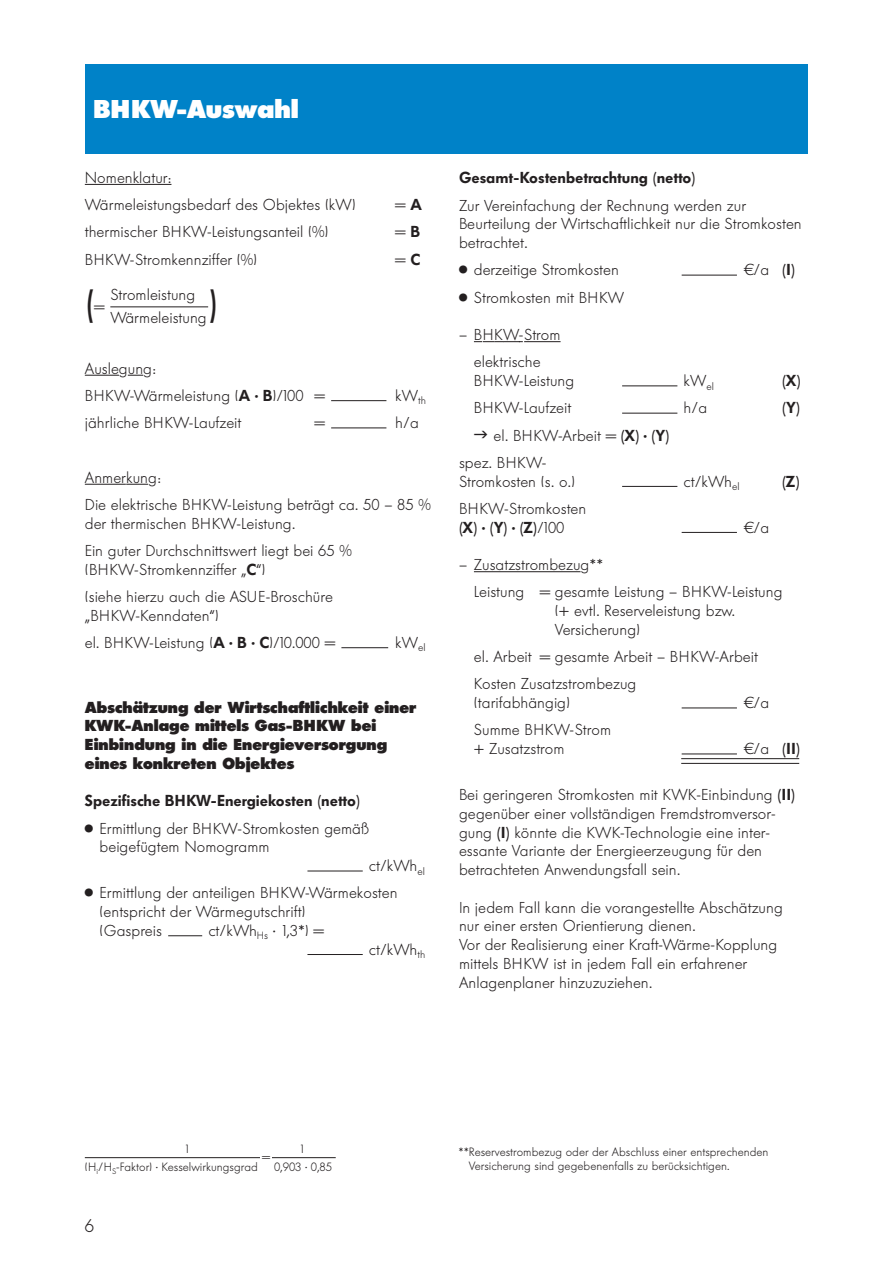
<style>
.page{position:relative;width:893px;height:1263px;background:#fff}
.page>*{position:absolute;margin:0;border:0;box-sizing:border-box;transform-origin:0 0}
.t1{font:300 48px "Futura BQ";color:#231f20}
.t2{font:800 25.5px "Futura BQ";color:#fff}
.t3{font:300 18px "Futura BQ";color:#231f20}
.t4{font:300 15.75px/18.8px "Futura BQ";color:#231f20}
.t5{font:600 15.75px/27.3px "Futura BQ";color:#231f20}
.t6{font:800 15.75px/18.8px "Futura BQ";color:#231f20}
.t7{font:300 12px/13.5px "Futura BQ";color:#231f20}
.s1{font-weight:600}
.s2{font-family:"Berthold Pi BQ";font-weight:400}
.s3{font-weight:300}
.s4{font-family:"Euro Signs IIBQ";font-weight:400}
</style>
<div class="page">
<hr style="left:85px;top:184px;width:86px;height:1px;background:#231f20">
<hr style="left:85px;top:375px;width:34px;height:1px;background:#231f20">
<svg style="left:128px;top:375px;width:15px;height:1px"></svg>
<hr style="left:85px;top:484px;width:41px;height:1px;background:#231f20">
<svg style="left:126px;top:484px;width:22px;height:1px"></svg>
<svg style="left:474px;top:341px;width:49px;height:1px"></svg>
<hr style="left:524px;top:341px;width:37px;height:1px;background:#231f20">
<hr style="left:474px;top:571px;width:107px;height:1px;background:#231f20">
<hr style="left:681px;top:763px;width:118px;height:1px;background:#231f20">
<hr style="left:681px;top:758px;width:118px;height:1px;background:#231f20">
<hr style="left:682px;top:754px;width:55px;height:1px;background:#231f20">
<hr style="left:682px;top:708px;width:55px;height:1px;background:#231f20">
<hr style="left:682px;top:532px;width:55px;height:1px;background:#231f20">
<hr style="left:622px;top:486px;width:55px;height:1px;background:#231f20">
<hr style="left:622px;top:413px;width:55px;height:1px;background:#231f20">
<hr style="left:622px;top:386px;width:55px;height:1px;background:#231f20">
<hr style="left:682px;top:275px;width:55px;height:1px;background:#231f20">
<hr style="left:307px;top:954px;width:56px;height:1px;background:#231f20">
<hr style="left:168px;top:935px;width:34px;height:1px;background:#231f20">
<hr style="left:307px;top:871px;width:56px;height:1px;background:#231f20">
<hr style="left:341px;top:647px;width:47px;height:1px;background:#231f20">
<hr style="left:331px;top:428px;width:55px;height:1px;background:#231f20">
<hr style="left:331px;top:400px;width:55px;height:1px;background:#231f20">
<div style="left:85px;top:64px;width:723px;height:90px;background:#0082c8"></div>
<hr style="left:85px;top:1157px;width:251px;height:1px;background:#231f20">
<div style="left:260px;top:1150px;width:12px;height:18px;background:#fff"></div>
<hr style="left:110px;top:307px;width:98px;height:1px;background:#231f20">
<h2 class="t2" style="left:93px;top:99px;width:207px">BHKW-Auswahl</h2>
<p class="t4" style="left:85px;top:165px;width:273px;line-height:27.3px">Nomenklatur:<br>Wärmeleistungsbedarf des Objektes (kW)</p>
<p class="t4" style="left:395px;top:196px;width:28px">= <span class="s1">A</span></p>
<p class="t4" style="left:85px;top:224px;width:245px">thermischer BHKW-Leistungsanteil (%)</p>
<p class="t4" style="left:395px;top:224px;width:27px">= <span class="s1">B</span></p>
<p class="t4" style="left:85px;top:251px;width:174px">BHKW-Stromkennziffer (%)</p>
<p class="t4" style="left:395px;top:251px;width:27px">= <span class="s1">C</span></p>
<p class="t4" style="left:110px;top:287px;width:86px">Stromleistung</p>
<h1 class="t1" style="left:85px;top:287px;width:13px">(</h1>
<h1 class="t1" style="left:207px;top:287px;width:13px">)</h1>
<p class="t4" style="left:94px;top:298px;width:12px">=</p>
<p class="t4" style="left:110px;top:310px;width:98px">Wärmeleistung</p>
<p class="t4" style="left:85px;top:356px;width:242px;line-height:27.3px">Auslegung:<br>BHKW-Wärmeleistung (<span class="s1">A · B</span>)/100 =</p>
<p class="t4" style="left:395px;top:387px;width:32px">kW<sub>th</sub></p>
<p class="t4" style="left:85px;top:414px;width:158px">jährliche BHKW-Laufzeit</p>
<p class="t4" style="left:314px;top:414px;width:12px">=</p>
<p class="t4" style="left:395px;top:414px;width:25px">h/a</p>
<p class="t4" style="left:85px;top:465px;width:347px;line-height:27.3px">Anmerkung:<br>Die elektrische BHKW-Leistung beträgt ca. 50 – 85 %</p>
<p class="t4" style="left:85px;top:511px;width:269px;line-height:27.3px">der thermischen BHKW-Leistung.<br>Ein guter Durchschnittswert liegt bei 65 %</p>
<p class="t4" style="left:85px;top:557px;width:250px;line-height:27.3px">(BHKW-Stromkennziffer „<span class="s1">C</span>“)<br>(siehe hierzu auch die ASUE-Broschüre</p>
<p class="t4" style="left:85px;top:603px;width:252px;line-height:27.3px">„BHKW-Kenndaten“)<br>el. BHKW-Leistung (<span class="s1">A · B · C</span>)/10.000 =</p>
<p class="t4" style="left:395px;top:634px;width:32px">kW<sub>el</sub></p>
<p class="t6" style="left:85px;top:699px;width:333px">Abschätzung der Wirtschaftlichkeit einer KWK-Anlage mittels Gas-BHKW bei Einbindung in die Energieversorgung eines konkreten Objektes</p>
<p class="t5" style="left:85px;top:788px;width:286px">Spezifische BHKW-Energiekosten (netto)<br><span class="s2">2</span> <span class="s3">Ermittlung der BHKW-Stromkosten gemäß</span></p>
<p class="t4" style="left:100px;top:839px;width:172px">beigefügtem Nomogramm</p>
<p class="t4" style="left:85px;top:853px;width:342px;line-height:27.3px;text-indent:284px">ct/kWh<sub>el<br></sub><span class="s2">2</span> Ermittlung der anteiligen BHKW-Wärmekosten</p>
<p class="t4" style="left:100px;top:903px;width:207px">(entspricht der Wärmegutschrift) (Gaspreis</p>
<p class="t4" style="left:208px;top:922px;width:117px">ct/kWh<sub>Hs</sub> · 1,3*) =</p>
<p class="t4" style="left:369px;top:941px;width:58px">ct/kWh<sub>th</sub></p>
<p class="t5" style="left:459px;top:165px;width:238px">Gesamt-Kostenbetrachtung (netto)</p>
<p class="t4" style="left:459px;top:197px;width:344px">Zur Vereinfachung der Rechnung werden zur<br>Beurteilung der Wirtschaftlichkeit nur die Stromkosten betrachtet.</p>
<p class="t4" style="left:459px;top:262px;width:161px"><span class="s2">2</span> derzeitige Stromkosten</p>
<p class="t5" style="left:743px;top:257px;width:53px"><span class="s4">E</span><span class="s3">/a</span> (I)</p>
<p class="t4" style="left:459px;top:289px;width:167px"><span class="s2">2</span> Stromkosten mit BHKW</p>
<p class="t4" style="left:459px;top:322px;width:103px;line-height:27.3px;text-align:center">– BHKW-Strom elektrische</p>
<p class="t4" style="left:474px;top:372px;width:102px">BHKW-Leistung</p>
<p class="t4" style="left:684px;top:372px;width:32px">kW<sub>el</sub></p>
<p class="t5" style="left:782px;top:368px;width:20px">(X)</p>
<p class="t4" style="left:474px;top:400px;width:99px">BHKW-Laufzeit</p>
<p class="t4" style="left:684px;top:400px;width:25px">h/a</p>
<p class="t5" style="left:782px;top:395px;width:19px">(Y)</p>
<p class="t4" style="left:459px;top:423px;width:212px;line-height:27.3px;text-indent:35px">el. BHKW-Arbeit = <span class="s1">(X) · (Y) </span>spez. BHKW-</p>
<p class="t4" style="left:459px;top:473px;width:118px">Stromkosten (s. o.)</p>
<p class="t4" style="left:684px;top:473px;width:58px">ct/kWh<sub>el</sub></p>
<p class="t5" style="left:782px;top:469px;width:19px">(Z)</p>
<p class="t4" style="left:459px;top:500px;width:129px">BHKW-Stromkosten <span class="s1">(X) · (Y) · (Z)</span>/100</p>
<p class="t4" style="left:743px;top:519px;width:28px"><span class="s4">E</span>/a</p>
<p class="t4" style="left:474px;top:552px;width:310px;line-height:27.3px;text-indent:-15px">– Zusatzstrombezug**<br>Leistung = gesamte Leistung – BHKW-Leistung</p>
<p class="t4" style="left:555px;top:602px;width:182px">(+ evtl. Reserveleistung bzw.<br>Versicherung)</p>
<p class="t4" style="left:474px;top:644px;width:285px;line-height:27.3px">el. Arbeit = gesamte Arbeit – BHKW-Arbeit<br>Kosten Zusatzstrombezug</p>
<p class="t4" style="left:474px;top:694px;width:98px">(tarifabhängig)</p>
<p class="t4" style="left:743px;top:694px;width:28px"><span class="s4">E</span>/a</p>
<p class="t4" style="left:474px;top:722px;width:139px">Summe BHKW-Strom + Zusatzstrom</p>
<p class="t5" style="left:743px;top:736px;width:58px"><span class="s4">E</span><span class="s3">/a</span> (II)</p>
<p class="t4" style="left:459px;top:786px;width:338px">Bei geringeren Stromkosten mit KWK-Einbindung <span class="s1">(II) </span>gegenüber einer vollständigen Fremdstromversor&shy;gung <span class="s1">(I)</span> könnte die KWK-Technologie eine inter&shy;essante Variante der Energieerzeugung für den betrachteten Anwendungsfall sein.</p>
<p class="t4" style="left:459px;top:899px;width:325px">In jedem Fall kann die vorangestellte Abschätzung nur einer ersten Orientierung dienen.<br>Vor der Realisierung einer Kraft-Wärme-Kopplung mittels BHKW ist in jedem Fall ein erfahrener Anlagenplaner hinzuzuziehen.</p>
<p class="t7" style="left:184px;top:1143px;width:8px">1</p>
<p class="t7" style="left:299px;top:1143px;width:8px">1</p>
<p class="t7" style="left:85px;top:1161px;width:175px">(H<sub>i</sub>/H<sub>S</sub>-Faktor) · Kesselwirkungsgrad</p>
<p class="t7" style="left:261px;top:1151px;width:10px">=</p>
<p class="t7" style="left:274px;top:1161px;width:60px">0,903 · 0,85</p>
<p class="t3" style="left:85px;top:1218px;width:11px">6</p>
<p class="t7" style="left:469px;top:1146px;width:301px;text-indent:-10px">**Reservestrombezug oder der Abschluss einer entsprechenden<br>Versicherung sind gegebenenfalls zu berücksichtigen.</p>
</div>
